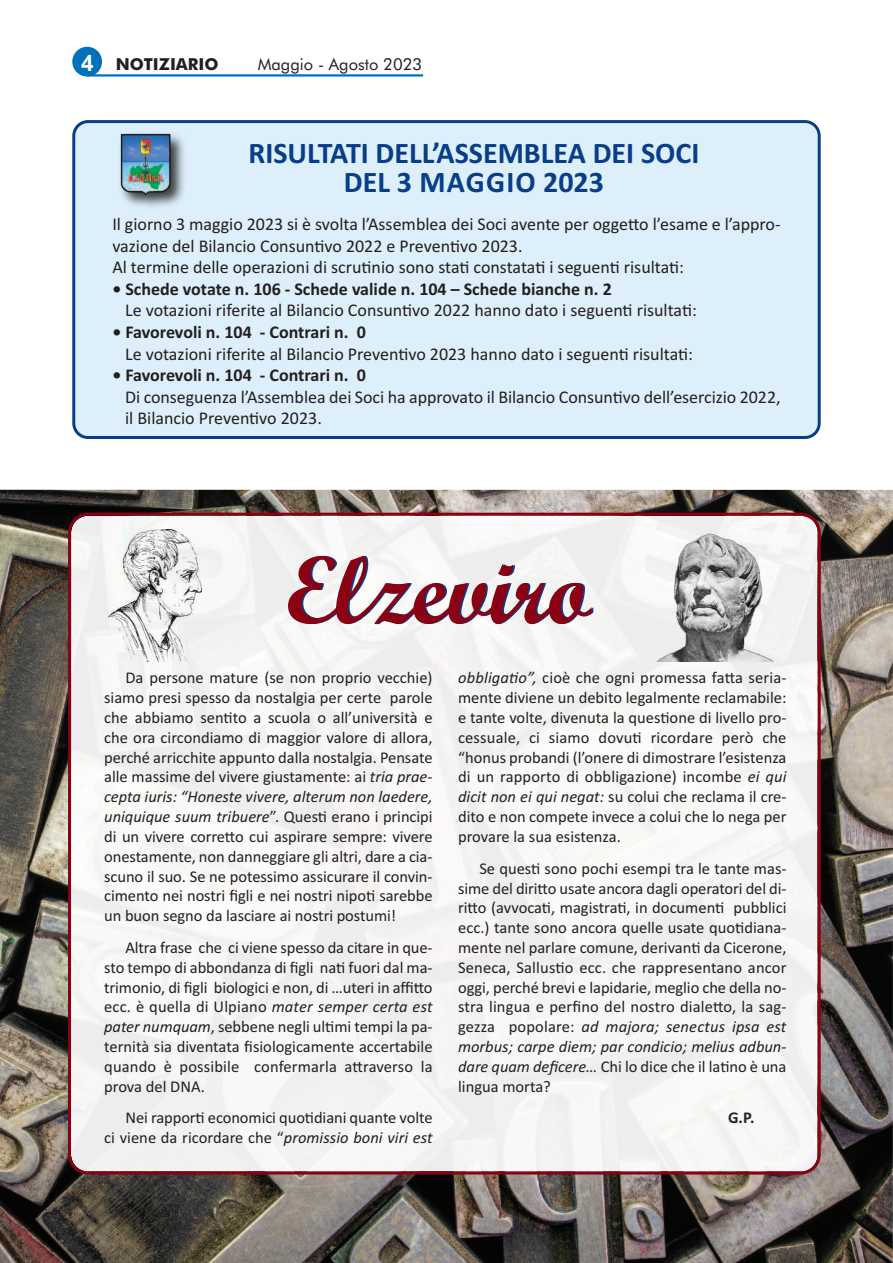
<style>
.page{position:relative;width:893px;height:1263px;background:#fff}
.page>*{position:absolute;margin:0;border:0;box-sizing:border-box;transform-origin:0 0}
.t1{font:96.3px "Script MT Bold";color:#890113}
.t2{font:700 30px/29.1px "Calibri";color:#083e89;text-align:center}
.t3{font:18px/21.6px "Calibri";color:#231f20}
.t4{font:700 18px "Calibri";color:#231f20}
.t5{font:16.5px/19.8px "Calibri";color:#231f20;text-align:justify}
.t6{font:16.5px "Futura BT";color:#231f20}
.t7{font:700 16.5px "Futura BT";color:#231f20}
.t8{font:700 16.5px "Calibri";color:#231f20}
.s1{font-family:"Arial";font-size:22.5px;color:#fff}
.s2{font-style:italic}
</style>
<div class="page">
<hr style="left:87px;top:74px;width:336px;height:3px;background:#0072bc">
<div style="left:72px;top:47px;width:30px;height:30px;background:#0072bc;border-radius:50%"></div>
<img style="left:0;top:490px;width:893px;height:773px">
<svg style="left:68px;top:513px;width:753px;height:661px"></svg>
<img style="left:108px;top:529px;width:94px;height:132px">
<img style="left:639px;top:529px;width:141px;height:132px">
<div style="left:72px;top:120px;width:749px;height:319px;background:#dceffa"></div>
<img style="left:109px;top:122px;width:88px;height:99px">
<img style="left:116px;top:129px;width:60px;height:72px">
<p class="t7" style="left:81px;top:55px;width:139px"><span class="s1">4</span> NOTIZIARIO</p>
<p class="t6" style="left:258px;top:55px;width:166px">Maggio - Agosto 2023</p>
<h2 class="t2" style="left:249px;top:138px;width:452px">RISULTATI DELL’ASSEMBLEA DEI SOCI<br>DEL 3 MAGGIO 2023</h2>
<p class="t3" style="left:112px;top:213px;width:670px">Il giorno 3 maggio 2023 si è svolta l’Assemblea dei Soci avente per oggetto l’esame e l’appro&shy;vazione del Bilancio Consuntivo 2022 e Preventivo 2023.<br>Al termine delle operazioni di scrutinio sono stati constatati i seguenti risultati:</p>
<p class="t4" style="left:112px;top:278px;width:501px">• Schede votate n. 106 - Schede valide n. 104 – Schede bianche n. 2</p>
<p class="t3" style="left:125px;top:299px;width:573px">Le votazioni riferite al Bilancio Consuntivo 2022 hanno dato i seguenti risultati:</p>
<p class="t4" style="left:112px;top:321px;width:255px">• Favorevoli n. 104 - Contrari n. 0</p>
<p class="t3" style="left:125px;top:343px;width:569px">Le votazioni riferite al Bilancio Preventivo 2023 hanno dato i seguenti risultati:</p>
<p class="t4" style="left:112px;top:364px;width:255px">• Favorevoli n. 104 - Contrari n. 0</p>
<p class="t3" style="left:125px;top:386px;width:657px">Di conseguenza l’Assemblea dei Soci ha approvato il Bilancio Consuntivo dell’esercizio 2022, il Bilancio Preventivo 2023.</p>
<h1 class="t1" style="left:285px;top:533px;width:307px">Elzeviro</h1>
<p class="t5" style="left:104px;top:668px;width:330px;text-indent:21px">Da persone mature (se non proprio vecchie) siamo presi spesso da nostalgia per certe parole che abbiamo sentito a scuola o all’università e che ora circondiamo di maggior valore di allora, perché arricchite appunto dalla nostalgia. Pensate alle massime del vivere giustamente: ai <span class="s2">tria prae&shy;cepta iuris: “Honeste vivere, alterum non laedere, uniquique suum tribuere</span>”. Questi erano i principi di un vivere corretto cui aspirare sempre: vivere onestamente, non danneggiare gli altri, dare a cia&shy;scuno il suo. Se ne potessimo assicurare il convin&shy;cimento nei nostri figli e nei nostri nipoti sarebbe un buon segno da lasciare ai nostri postumi!</p>
<p class="t5" style="left:104px;top:937px;width:330px;text-indent:21px">Altra frase che ci viene spesso da citare in que&shy;sto tempo di abbondanza di figli nati fuori dal ma&shy;trimonio, di figli biologici e non, di …uteri in affitto ecc. è quella di Ulpiano <span class="s2">mater semper certa est pater numquam</span>, sebbene negli ultimi tempi la pa&shy;ternità sia diventata fisiologicamente accertabile quando è possibile confermarla attraverso la prova del DNA.</p>
<p class="t5" style="left:104px;top:1108px;width:330px;text-align:right">Nei rapporti economici quotidiani quante volte<br>ci viene da ricordare che “<span class="s2">promissio boni viri est</span></p>
<p class="t5" style="left:458px;top:668px;width:330px"><span class="s2">obbligatio”,</span> cioè che ogni promessa fatta seria&shy;mente diviene un debito legalmente reclamabile: e tante volte, divenuta la questione di livello pro&shy;cessuale, ci siamo dovuti ricordare però che “honus probandi (l’onere di dimostrare l’esistenza di un rapporto di obbligazione) incombe <span class="s2">ei qui dicit non ei qui negat:</span> su colui che reclama il cre&shy;dito e non compete invece a colui che lo nega per provare la sua esistenza.</p>
<p class="t5" style="left:458px;top:858px;width:330px;text-indent:21px">Se questi sono pochi esempi tra le tante mas&shy;sime del diritto usate ancora dagli operatori del di&shy;ritto (avvocati, magistrati, in documenti pubblici ecc.) tante sono ancora quelle usate quotidiana&shy;mente nel parlare comune, derivanti da Cicerone, Seneca, Sallustio ecc. che rappresentano ancor oggi, perché brevi e lapidarie, meglio che della no&shy;stra lingua e perfino del nostro dialetto, la sag&shy;gezza popolare: <span class="s2">ad majora; senectus ipsa est morbus; carpe diem; par condicio; melius adbun&shy;dare quam deficere…</span> Chi lo dice che il latino è una lingua morta?</p>
<p class="t8" style="left:728px;top:1108px;width:28px">G.P.</p>
</div>
